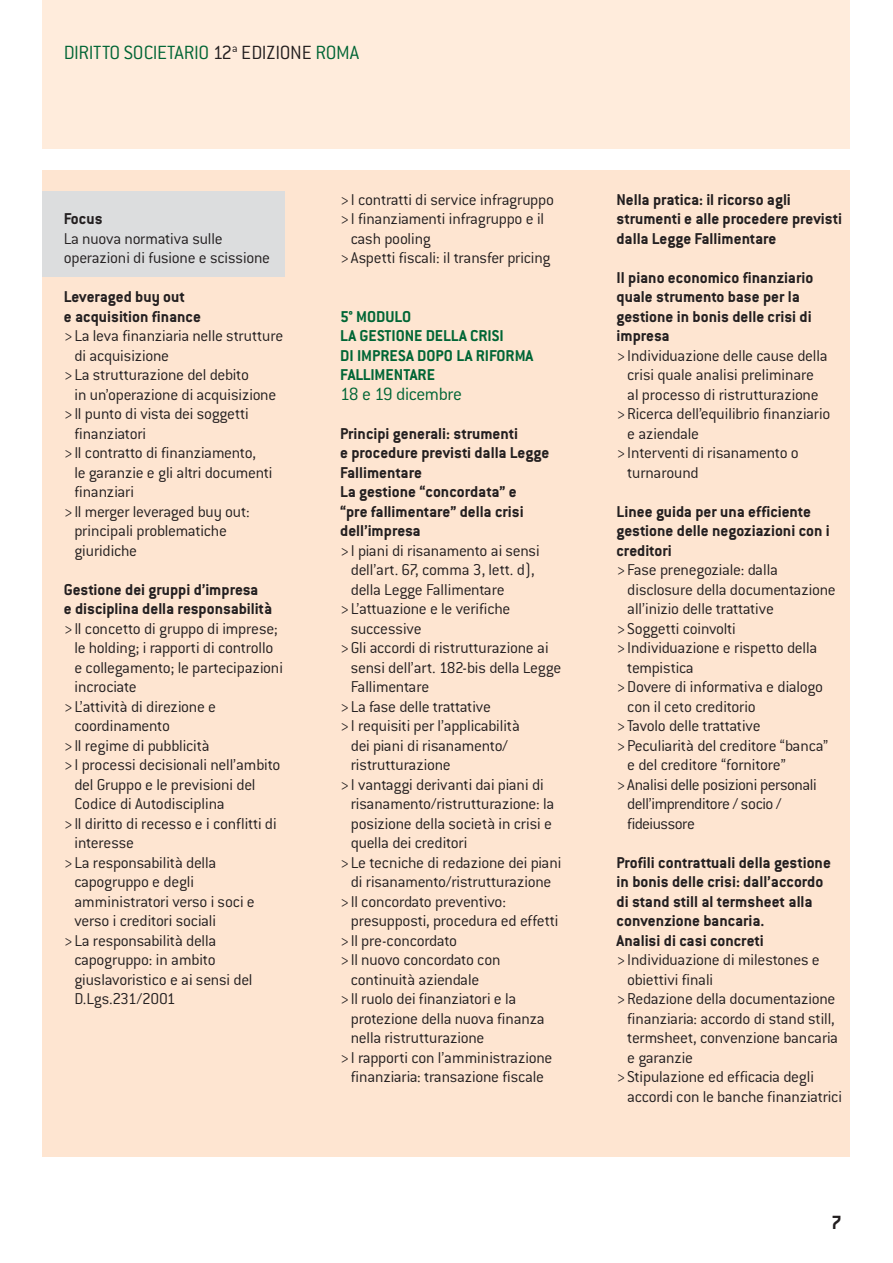
<style>
.page{position:relative;width:893px;height:1263px;background:#fff}
.page>*{position:absolute;margin:0;border:0;box-sizing:border-box;transform-origin:0 0}
.t1{font:300 21px "Conduit ITC";letter-spacing:-.025em;color:#006535}
.t2{font:700 21px "Conduit ITC";color:#231f20}
.t3{font:300 19.5px "Conduit ITC";letter-spacing:-.02em;color:#006535}
.t4{font:300 17.25px/19.5px "Conduit ITC";letter-spacing:-.015em;color:#231f20}
.t5{font:700 17.25px/19.5px "Conduit ITC";color:#231f20}
.t6{font:700 17.25px/19.5px "Conduit ITC";color:#006535}
.s1{color:#231f20}
</style>
<div class="page">
<div style="left:43px;top:170px;width:807px;height:987px;background:#fee5d1"></div>
<div style="left:43px;top:0;width:807px;height:149px;background:#ffecdc"></div>
<div style="left:43px;top:191px;width:242px;height:85px;background:#dcddde"></div>
<p class="t1" style="left:64px;top:43px;width:297px">DIRITTO SOCIETARIO <span class="s1">12</span><sup>a</sup> <span class="s1">EDIZIONE</span> ROMA</p>
<p class="t5" style="left:64px;top:210px;width:40px">Focus</p>
<p class="t4" style="left:64px;top:230px;width:208px">La nuova normativa sulle operazioni di fusione e scissione</p>
<p class="t5" style="left:64px;top:288px;width:139px">Leveraged buy out<br>e acquisition finance</p>
<p class="t4" style="left:64px;top:327px;width:221px">&gt; La leva finanziaria nelle strutture</p>
<p class="t4" style="left:74px;top:347px;width:96px">di acquisizione</p>
<p class="t4" style="left:64px;top:366px;width:187px">&gt; La strutturazione del debito</p>
<p class="t4" style="left:74px;top:386px;width:203px">in un’operazione di acquisizione</p>
<p class="t4" style="left:64px;top:405px;width:186px">&gt; Il punto di vista dei soggetti</p>
<p class="t4" style="left:74px;top:425px;width:73px">finanziatori</p>
<p class="t4" style="left:64px;top:444px;width:194px">&gt; Il contratto di finanziamento,</p>
<p class="t4" style="left:74px;top:464px;width:200px">le garanzie e gli altri documenti</p>
<p class="t4" style="left:74px;top:483px;width:61px">finanziari</p>
<p class="t4" style="left:64px;top:503px;width:188px">&gt; Il merger leveraged buy out:</p>
<p class="t4" style="left:74px;top:522px;width:154px">principali problematiche</p>
<p class="t4" style="left:74px;top:542px;width:64px">giuridiche</p>
<p class="t5" style="left:64px;top:581px;width:210px">Gestione dei gruppi d’impresa<br>e disciplina della responsabilità</p>
<p class="t4" style="left:64px;top:620px;width:215px">&gt; Il concetto di gruppo di imprese;</p>
<p class="t4" style="left:74px;top:639px;width:200px">le holding; i rapporti di controllo</p>
<p class="t4" style="left:74px;top:659px;width:210px">e collegamento; le partecipazioni</p>
<p class="t4" style="left:74px;top:678px;width:64px">incrociate</p>
<p class="t4" style="left:64px;top:698px;width:154px">&gt; L’attività di direzione e</p>
<p class="t4" style="left:74px;top:717px;width:97px">coordinamento</p>
<p class="t4" style="left:64px;top:737px;width:148px">&gt; Il regime di pubblicità</p>
<p class="t4" style="left:64px;top:756px;width:218px">&gt; I processi decisionali nell’ambito</p>
<p class="t4" style="left:74px;top:776px;width:183px">del Gruppo e le previsioni del</p>
<p class="t4" style="left:74px;top:795px;width:152px">Codice di Autodisciplina</p>
<p class="t4" style="left:64px;top:815px;width:214px">&gt; Il diritto di recesso e i conflitti di</p>
<p class="t4" style="left:74px;top:834px;width:61px">interesse</p>
<p class="t4" style="left:64px;top:854px;width:154px">&gt; La responsabilità della</p>
<p class="t4" style="left:74px;top:873px;width:121px">capogruppo e degli</p>
<p class="t4" style="left:74px;top:893px;width:182px">amministratori verso i soci e</p>
<p class="t4" style="left:74px;top:912px;width:143px">verso i creditori sociali</p>
<p class="t4" style="left:64px;top:932px;width:154px">&gt; La responsabilità della</p>
<p class="t4" style="left:74px;top:951px;width:143px">capogruppo: in ambito</p>
<p class="t4" style="left:74px;top:971px;width:180px">giuslavoristico e ai sensi del</p>
<p class="t4" style="left:74px;top:990px;width:103px">D.Lgs.231/2001</p>
<p class="t4" style="left:340px;top:191px;width:215px">&gt; I contratti di service infragruppo</p>
<p class="t4" style="left:340px;top:210px;width:206px">&gt; I finanziamenti infragruppo e il</p>
<p class="t4" style="left:351px;top:230px;width:81px">cash pooling</p>
<p class="t4" style="left:340px;top:249px;width:212px">&gt; Aspetti fiscali: il transfer pricing</p>
<p class="t6" style="left:340px;top:308px;width:195px">5° MODULO<br>LA GESTIONE DELLA CRISI<br>DI IMPRESA DOPO LA RIFORMA<br>FALLIMENTARE</p>
<p class="t3" style="left:340px;top:385px;width:123px">18 e 19 dicembre</p>
<p class="t5" style="left:340px;top:425px;width:211px">Principi generali: strumenti<br>e procedure previsti dalla Legge<br>Fallimentare<br>La gestione “concordata” e<br>“pre fallimentare” della crisi dell’impresa</p>
<p class="t4" style="left:340px;top:542px;width:201px">&gt; I piani di risanamento ai sensi</p>
<p class="t4" style="left:351px;top:561px;width:185px">dell’art. 67, comma 3, lett. d),</p>
<p class="t4" style="left:351px;top:581px;width:155px">della Legge Fallimentare</p>
<p class="t4" style="left:340px;top:600px;width:172px">&gt; L’attuazione e le verifiche</p>
<p class="t4" style="left:351px;top:620px;width:72px">successive</p>
<p class="t4" style="left:340px;top:639px;width:210px">&gt; Gli accordi di ristrutturazione ai</p>
<p class="t4" style="left:351px;top:659px;width:212px">sensi dell’art. 182-bis della Legge</p>
<p class="t4" style="left:351px;top:678px;width:80px">Fallimentare</p>
<p class="t4" style="left:340px;top:698px;width:152px">&gt; La fase delle trattative</p>
<p class="t4" style="left:340px;top:717px;width:181px">&gt; I requisiti per l’applicabilità</p>
<p class="t4" style="left:351px;top:737px;width:159px">dei piani di risanamento/</p>
<p class="t4" style="left:351px;top:756px;width:101px">ristrutturazione</p>
<p class="t4" style="left:340px;top:776px;width:205px">&gt; I vantaggi derivanti dai piani di</p>
<p class="t4" style="left:351px;top:795px;width:205px">risanamento/ristrutturazione: la</p>
<p class="t4" style="left:351px;top:815px;width:203px">posizione della società in crisi e</p>
<p class="t4" style="left:351px;top:834px;width:118px">quella dei creditori</p>
<p class="t4" style="left:340px;top:854px;width:223px">&gt; Le tecniche di redazione dei piani</p>
<p class="t4" style="left:351px;top:873px;width:202px">di risanamento/ristrutturazione</p>
<p class="t4" style="left:340px;top:893px;width:167px">&gt; Il concordato preventivo:</p>
<p class="t4" style="left:351px;top:912px;width:209px">presupposti, procedura ed effetti</p>
<p class="t4" style="left:340px;top:932px;width:118px">&gt; Il pre-concordato</p>
<p class="t4" style="left:340px;top:951px;width:162px">&gt; Il nuovo concordato con</p>
<p class="t4" style="left:351px;top:971px;width:130px">continuità aziendale</p>
<p class="t4" style="left:340px;top:990px;width:178px">&gt; Il ruolo dei finanziatori e la</p>
<p class="t4" style="left:351px;top:1010px;width:195px">protezione della nuova finanza</p>
<p class="t4" style="left:351px;top:1029px;width:135px">nella ristrutturazione</p>
<p class="t4" style="left:340px;top:1049px;width:214px">&gt; I rapporti con l’amministrazione</p>
<p class="t4" style="left:351px;top:1068px;width:195px">finanziaria: transazione fiscale</p>
<p class="t5" style="left:617px;top:191px;width:227px">Nella pratica: il ricorso agli strumenti e alle procedere previsti dalla Legge Fallimentare</p>
<p class="t5" style="left:617px;top:269px;width:198px">Il piano economico finanziario quale strumento base per la gestione in bonis delle crisi di impresa</p>
<p class="t4" style="left:617px;top:347px;width:212px">&gt; Individuazione delle cause della</p>
<p class="t4" style="left:627px;top:366px;width:188px">crisi quale analisi preliminare</p>
<p class="t4" style="left:627px;top:386px;width:193px">al processo di ristrutturazione</p>
<p class="t4" style="left:617px;top:405px;width:215px">&gt; Ricerca dell’equilibrio finanziario</p>
<p class="t4" style="left:627px;top:425px;width:73px">e aziendale</p>
<p class="t4" style="left:617px;top:444px;width:184px">&gt; Interventi di risanamento o</p>
<p class="t4" style="left:627px;top:464px;width:73px">turnaround</p>
<p class="t5" style="left:617px;top:503px;width:215px">Linee guida per una efficiente gestione delle negoziazioni con i creditori</p>
<p class="t4" style="left:617px;top:561px;width:163px">&gt; Fase prenegoziale: dalla</p>
<p class="t4" style="left:627px;top:581px;width:210px">disclosure della documentazione</p>
<p class="t4" style="left:627px;top:600px;width:148px">all’inizio delle trattative</p>
<p class="t4" style="left:617px;top:620px;width:121px">&gt; Soggetti coinvolti</p>
<p class="t4" style="left:617px;top:639px;width:202px">&gt; Individuazione e rispetto della</p>
<p class="t4" style="left:627px;top:659px;width:68px">tempistica</p>
<p class="t4" style="left:617px;top:678px;width:208px">&gt; Dovere di informativa e dialogo</p>
<p class="t4" style="left:627px;top:698px;width:130px">con il ceto creditorio</p>
<p class="t4" style="left:617px;top:717px;width:146px">&gt; Tavolo delle trattative</p>
<p class="t4" style="left:617px;top:737px;width:213px">&gt; Peculiarità del creditore “banca”</p>
<p class="t4" style="left:627px;top:756px;width:160px">e del creditore “fornitore”</p>
<p class="t4" style="left:617px;top:776px;width:202px">&gt; Analisi delle posizioni personali</p>
<p class="t4" style="left:627px;top:795px;width:156px">dell’imprenditore / socio /</p>
<p class="t4" style="left:627px;top:815px;width:69px">fideiussore</p>
<p class="t5" style="left:617px;top:854px;width:216px">Profili contrattuali della gestione in bonis delle crisi: dall’accordo di stand still al termsheet alla convenzione bancaria.<br>Analisi di casi concreti</p>
<p class="t4" style="left:617px;top:951px;width:205px">&gt; Individuazione di milestones e</p>
<p class="t4" style="left:627px;top:971px;width:88px">obiettivi finali</p>
<p class="t4" style="left:617px;top:990px;width:220px">&gt; Redazione della documentazione</p>
<p class="t4" style="left:627px;top:1010px;width:209px">finanziaria: accordo di stand still,</p>
<p class="t4" style="left:627px;top:1029px;width:212px">termsheet, convenzione bancaria</p>
<p class="t4" style="left:627px;top:1049px;width:67px">e garanzie</p>
<p class="t4" style="left:617px;top:1068px;width:199px">&gt; Stipulazione ed efficacia degli</p>
<p class="t4" style="left:627px;top:1088px;width:216px">accordi con le banche finanziatrici</p>
<p class="t2" style="left:831px;top:1214px;width:12px">7</p>
</div>
